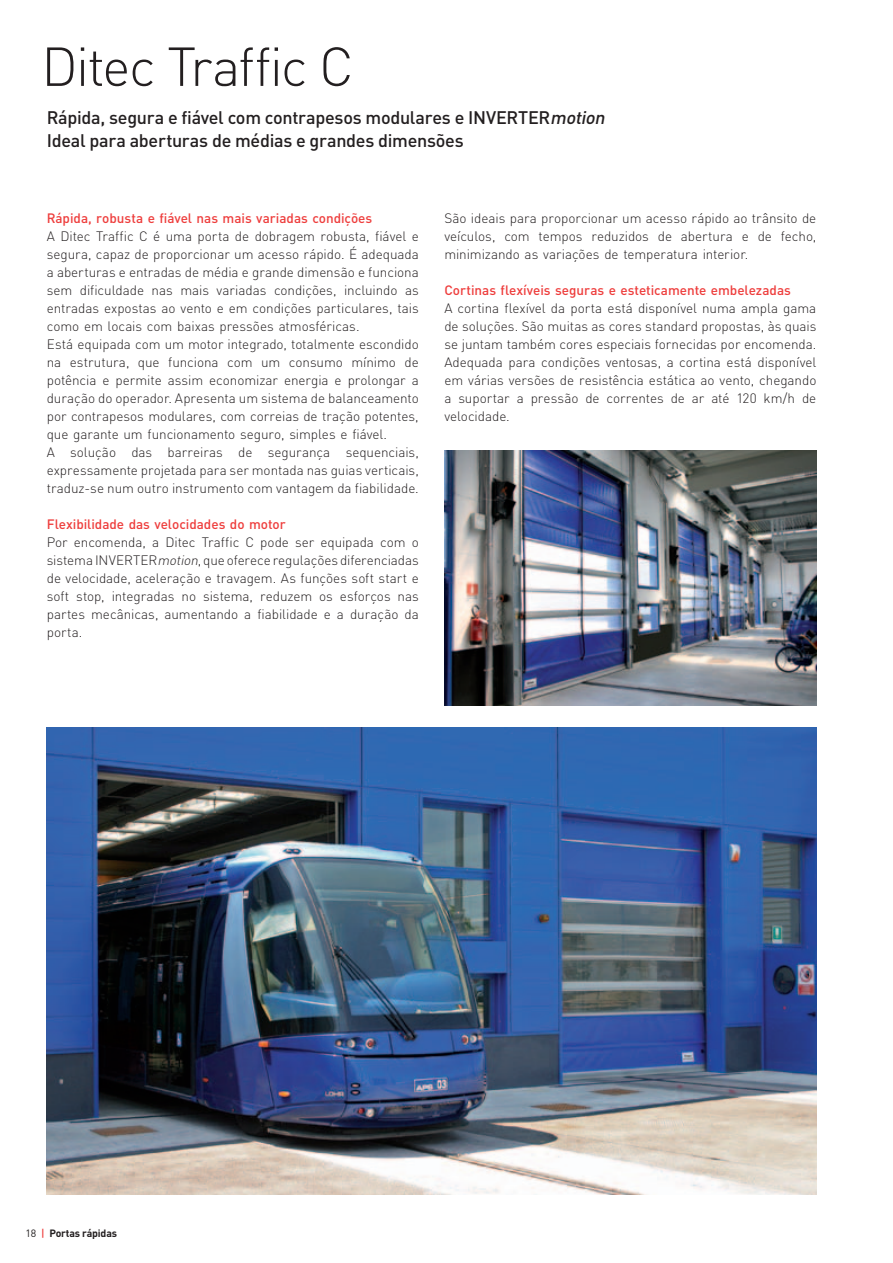
<style>
.page{position:relative;width:893px;height:1263px;background:#fff}
.page>*{position:absolute;margin:0;border:0;box-sizing:border-box;transform-origin:0 0}
.t1{font:300 54px "DIN Pro";letter-spacing:-.035em;color:#231f20}
.t2{font:500 18px/22.5px "DIN Pro";letter-spacing:-.015em;color:#231f20}
.t3{font:300 13.5px/18px "DIN Pro";letter-spacing:-.005em;color:#231f20;text-align:justify}
.t4{font:500 13.5px "DIN Pro";letter-spacing:-.005em;color:#ee3d3c}
.t5{font:700 10.5px "DIN Pro";letter-spacing:-.015em;color:#231f20}
.s1{font-style:italic}
.s2{font-weight:400}
.s3{font-weight:500;color:#ee3d3c}
</style>
<div class="page">
<img style="left:47px;top:727px;width:769px;height:468px">
<img style="left:444px;top:451px;width:372px;height:255px">
<h1 class="t1" style="left:41px;top:30px;width:314px">Ditec Traffic C</h1>
<h2 class="t2" style="left:47px;top:106px;width:563px">Rápida, segura e fiável com contrapesos modulares e INVERTER<span class="s1">motion<br></span>Ideal para aberturas de médias e grandes dimensões</h2>
<p class="t4" style="left:47px;top:209px;width:327px">Rápida, robusta e fiável nas mais variadas condições</p>
<p class="t3" style="left:47px;top:226px;width:374px;text-align:left">A Ditec Traffic C é uma porta de dobragem robusta, fiável e segura, capaz de proporcionar um acesso rápido. É adequada a aberturas e entradas de média e grande dimensão e funciona sem dificuldade nas mais variadas condições, incluindo as entradas expostas ao vento e em condições particulares, tais como em locais com baixas pressões atmosféricas.<br>Está equipada com um motor integrado, totalmente escondido na estrutura, que funciona com um consumo mínimo de potência e permite assim economizar energia e prolongar a duração do operador. Apresenta um sistema de balanceamento por contrapesos modulares, com correias de tração potentes, que garante um funcionamento seguro, simples e fiável.<br>A solução das barreiras de segurança sequenciais, expressamente projetada para ser montada nas guias verticais, traduz-se num outro instrumento com vantagem da fiabilidade.</p>
<p class="t4" style="left:47px;top:515px;width:240px">Flexibilidade das velocidades do motor</p>
<p class="t3" style="left:47px;top:532px;width:374px">Por encomenda, a Ditec Traffic C pode ser equipada com o sistema INVERTER<span class="s1">motion</span>, que oferece regulações diferenciadas de velocidade, aceleração e travagem. As funções soft start e soft stop, integradas no sistema, reduzem os esforços nas partes mecânicas, aumentando a fiabilidade e a duração da porta.</p>
<p class="t3" style="left:444px;top:208px;width:374px">São ideais para proporcionar um acesso rápido ao trânsito de veículos, com tempos reduzidos de abertura e de fecho, minimizando as variações de temperatura interior.</p>
<p class="t4" style="left:444px;top:281px;width:348px">Cortinas flexíveis seguras e esteticamente embelezadas</p>
<p class="t3" style="left:444px;top:298px;width:374px">A cortina flexível da porta está disponível numa ampla gama de soluções. São muitas as cores standard propostas, às quais se juntam também cores especiais fornecidas por encomenda.<br>Adequada para condições ventosas, a cortina está disponível em várias versões de resistência estática ao vento, chegando a suportar a pressão de correntes de ar até 120 km/h de velocidade.</p>
<p class="t5" style="left:26px;top:1226px;width:93px"><span class="s2">18</span> <span class="s3">|</span> Portas rápidas</p>
</div>
